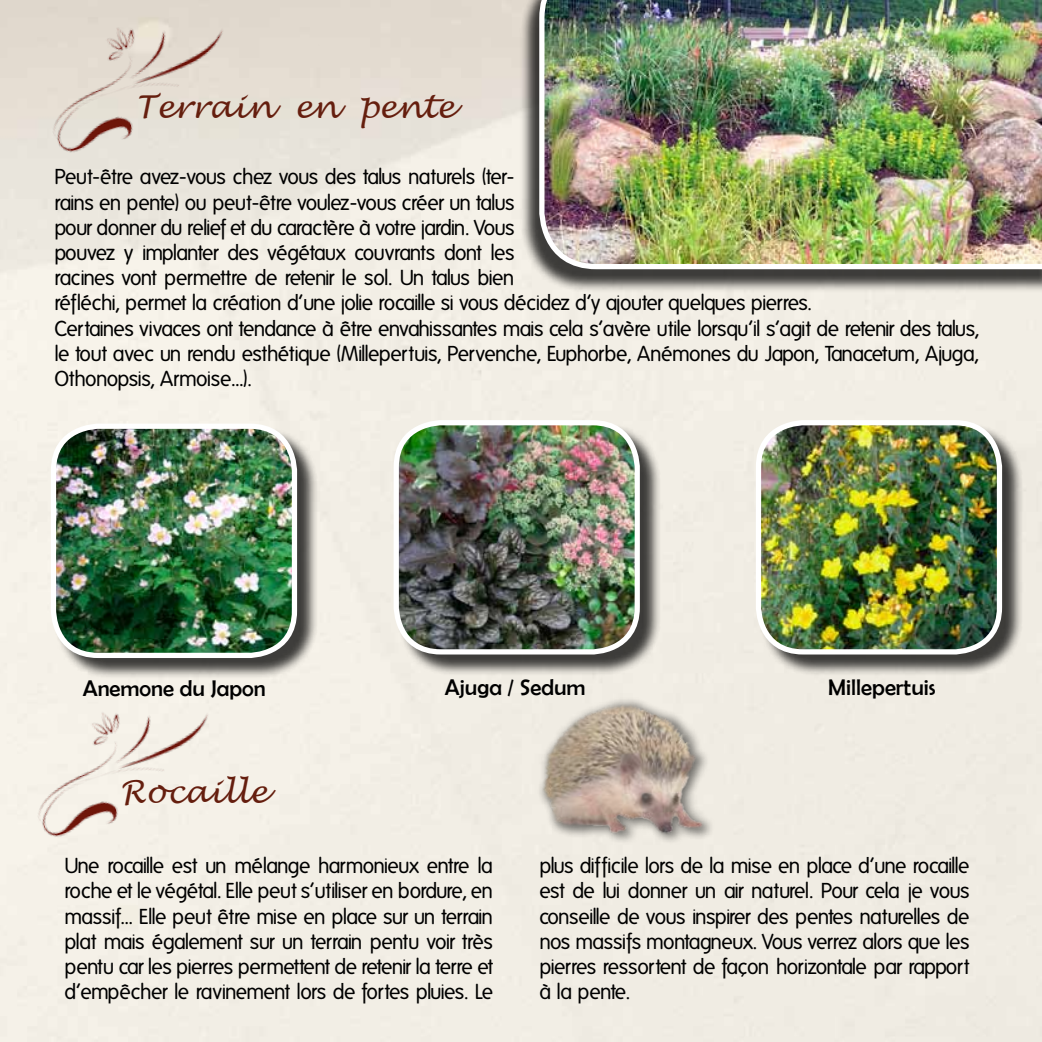
<style>
.page{position:relative;width:1042px;height:1042px;background:#fff}
.page>*{position:absolute;margin:0;border:0;box-sizing:border-box;transform-origin:0 0}
.t1{font:italic 31.5px "Lucida Handwriting";color:#651e0e}
.t2{font:22.75px "Berlin Sans FB";color:#000}
.t3{font:21px/25.2px "Folks";letter-spacing:-.035em;color:#000;text-align:justify}
</style>
<div class="page">
<img style="left:0;top:0;width:386px;height:203px">
<div style="left:0;top:624px;width:371px;height:264px;background:#f5f1e8"></div>
<div style="left:758px;top:423px;width:266px;height:253px;background:#000;opacity:.75"></div>
<img style="left:758px;top:423px;width:241px;height:229px">
<div style="left:756px;top:420px;width:246px;height:234px;border:5px solid #fff;border-radius:45px"></div>
<div style="left:396px;top:423px;width:265px;height:253px;background:#000;opacity:.75"></div>
<img style="left:396px;top:423px;width:241px;height:229px">
<div style="left:394px;top:420px;width:246px;height:234px;border:5px solid #fff;border-radius:45px"></div>
<img style="left:518px;top:688px;width:251px;height:173px">
<div style="left:519px;top:0;width:523px;height:293px;background:#000;opacity:.75"></div>
<img style="left:536px;top:0;width:506px;height:272px">
<div style="left:53px;top:426px;width:266px;height:253px;background:#000;opacity:.75"></div>
<img style="left:53px;top:426px;width:241px;height:229px">
<div style="left:51px;top:424px;width:246px;height:234px;border:5px solid #fff;border-radius:45px"></div>
<p class="t1" style="left:135px;top:88px;width:321px">Terrain en pente</p>
<p class="t3" style="left:55px;top:165px;width:926px;text-align:left">Peut-être avez-vous chez vous des talus naturels (ter-<br>rains en pente) ou peut-être voulez-vous créer un talus<br>pour donner du relief et du caractère à votre jardin. Vous<br>pouvez y implanter des végétaux couvrants dont les<br>racines vont permettre de retenir le sol. Un talus bien<br>réfléchi, permet la création d’une jolie rocaille si vous décidez d’y ajouter quelques pierres.<br>Certaines vivaces ont tendance à être envahissantes mais cela s’avère utile lorsqu’il s’agit de retenir des talus, le tout avec un rendu esthétique (Millepertuis, Pervenche, Euphorbe, Anémones du Japon, Tanacetum, Ajuga, Othonopsis, Armoise…).</p>
<p class="t2" style="left:83px;top:675px;width:185px">Anemone du Japon</p>
<p class="t2" style="left:445px;top:674px;width:142px">Ajuga / Sedum</p>
<p class="t2" style="left:828px;top:675px;width:109px">Millepertuis</p>
<p class="t1" style="left:120px;top:772px;width:149px">Rocaille</p>
<p class="t3" style="left:64px;top:853px;width:430px">Une rocaille est un mélange harmonieux entre la roche et le végétal. Elle peut s’utiliser en bordure, en massif… Elle peut être mise en place sur un terrain plat mais également sur un terrain pentu voir très pentu car les pierres permettent de retenir la terre et d’empêcher le ravinement lors de fortes pluies. Le</p>
<p class="t3" style="left:539px;top:853px;width:431px">plus difficile lors de la mise en place d’une rocaille est de lui donner un air naturel. Pour cela je vous conseille de vous inspirer des pentes naturelles de nos massifs montagneux. Vous verrez alors que les pierres ressortent de façon horizontale par rapport à la pente.</p>
</div>
